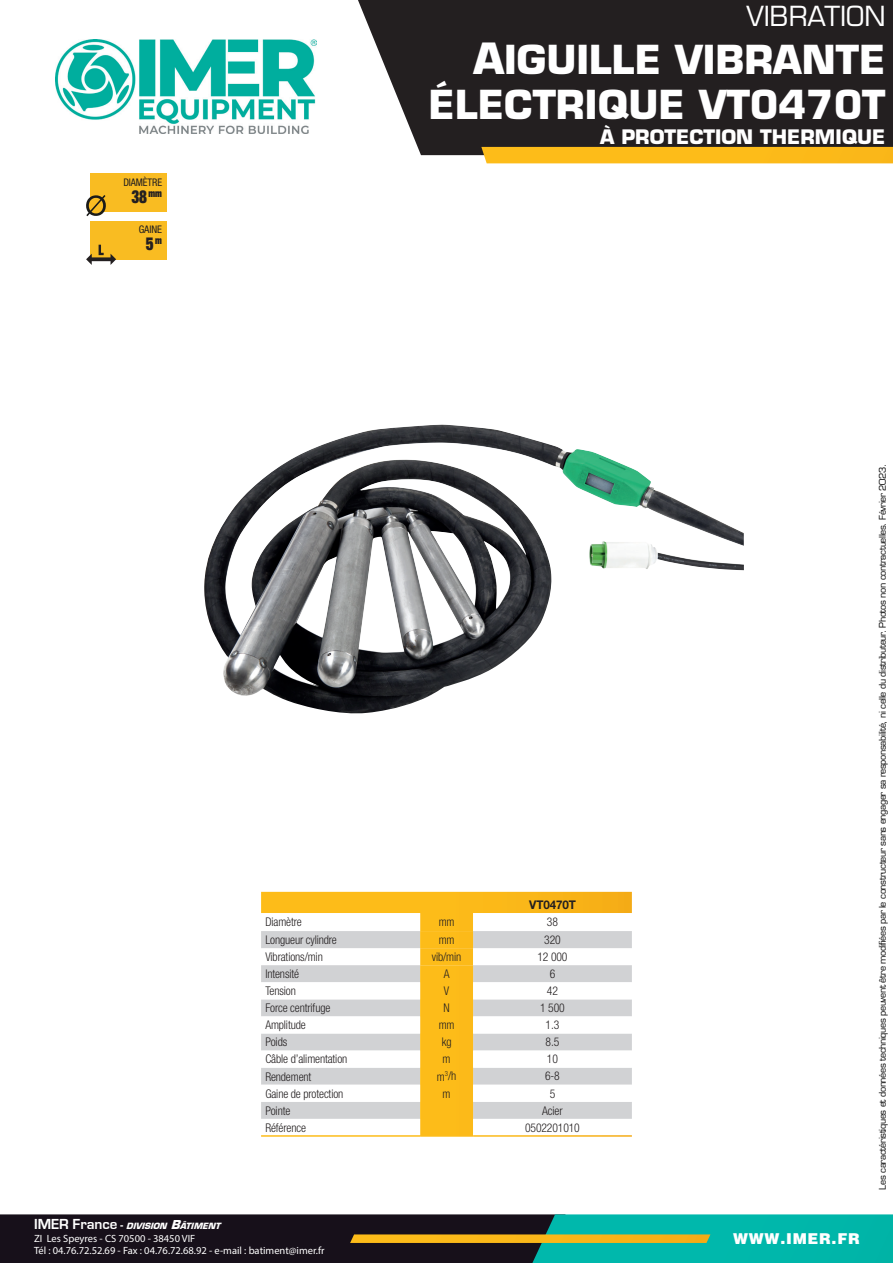
<style>
.page{position:relative;width:893px;height:1263px;background:#fff}
.page>*{position:absolute;margin:0;border:0;box-sizing:border-box;transform-origin:0 0}
.t1{font:700 39px/45px "Eurostile LT Std";color:#fff;text-align:right}
.t2{font:27px "Eurostile LT Std";color:#fff}
.t3{font:700 19.5px "Eurostile LT Std";color:#fff}
.t4{font:900 condensed 18px "Helvetica Neue LT Std";color:#231f20;scale:.83 1}
.t5{font:900 15px "Helvetica";letter-spacing:.05em;color:#fff}
.t6{font:300 condensed 12px "Helvetica Neue LT Std";letter-spacing:-.01em;color:#231f20}
.t7{font:700 12px "Helvetica Neue LT Std";letter-spacing:-.01em;color:#231f20}
.t8{font:10.5px/12.6px "Myriad Pro";color:#fff}
.t9{font:condensed 10.5px "Helvetica Neue LT Std";letter-spacing:-.01em;color:#231f20}
.t10{font:9px "Eurostile LT Std";letter-spacing:-.04em;color:#000}
.t11{font:italic 700 8.4px "Eurostile LT Std";color:#fff}
.s1{font-size:42px}
.s2{font-family:"Eurostile";font-style:normal;font-size:15px}
.s3{font-family:"Eurostile";font-style:normal;font-size:12px}
.s4{font-size:12px}
</style>
<div class="page">
<svg style="left:0;top:1214px;width:893px;height:49px;background:#20584f"></svg>
<svg style="left:284px;top:0;width:609px;height:155px;fill:#231f20"></svg>
<div style="left:481px;top:147px;width:412px;height:16px;background:#fdbc19"></div>
<img style="left:55px;top:40px;width:261px;height:94px">
<svg style="left:261px;top:892px;width:371px;height:90px"></svg>
<svg style="left:261px;top:982px;width:371px;height:153px"></svg>
<img style="left:204px;top:425px;width:540px;height:289px">
<div style="left:90px;top:221px;width:77px;height:38px;background:#f9bc22"></div>
<svg style="left:86px;top:245px;width:30px;height:20px"></svg>
<div style="left:90px;top:174px;width:77px;height:38px;background:#f9bc22"></div>
<svg style="left:86px;top:195px;width:20px;height:21px"></svg>
<p class="t9" style="left:123px;top:176px;width:40px">DIAMÈTRE</p>
<h3 class="t4" style="left:131px;top:185px;width:38px">38 <sup>mm</sup></h3>
<p class="t9" style="left:139px;top:224px;width:25px">GAINE</p>
<h3 class="t4" style="left:146px;top:232px;width:21px">5 <sup>m</sup></h3>
<h2 class="t2" style="left:746px;top:-1px;width:141px">VIBRATION</h2>
<h1 class="t1" style="left:429px;top:37px;width:458px"><span class="s1">A</span>IGUILLE VIBRANTE<br>ÉLECTRIQUE VT0470T</h1>
<h3 class="t3" style="left:600px;top:125px;width:287px">À PROTECTION THERMIQUE</h3>
<p class="t7" style="left:529px;top:897px;width:48px">VT0470T</p>
<p class="t6" style="left:265px;top:915px;width:38px">Diamètre</p>
<p class="t6" style="left:439px;top:915px;width:17px">mm</p>
<p class="t6" style="left:547px;top:915px;width:13px">38</p>
<p class="t6" style="left:265px;top:933px;width:73px">Longueur cylindre</p>
<p class="t6" style="left:439px;top:933px;width:17px">mm</p>
<p class="t6" style="left:544px;top:933px;width:18px">320</p>
<p class="t6" style="left:265px;top:950px;width:59px">Vibrations/min</p>
<p class="t6" style="left:432px;top:950px;width:31px">vib/min</p>
<p class="t6" style="left:537px;top:950px;width:32px">12 000</p>
<p class="t6" style="left:265px;top:967px;width:35px">Intensité</p>
<p class="t6" style="left:444px;top:967px;width:7px">A</p>
<p class="t6" style="left:550px;top:967px;width:7px">6</p>
<p class="t6" style="left:265px;top:984px;width:32px">Tension</p>
<p class="t6" style="left:444px;top:984px;width:7px">V</p>
<p class="t6" style="left:547px;top:984px;width:13px">42</p>
<p class="t6" style="left:265px;top:1001px;width:67px">Force centrifuge</p>
<p class="t6" style="left:443px;top:1001px;width:8px">N</p>
<p class="t6" style="left:540px;top:1001px;width:26px">1 500</p>
<p class="t6" style="left:265px;top:1018px;width:42px">Amplitude</p>
<p class="t6" style="left:439px;top:1018px;width:17px">mm</p>
<p class="t6" style="left:546px;top:1018px;width:15px">1.3</p>
<p class="t6" style="left:265px;top:1035px;width:23px">Poids</p>
<p class="t6" style="left:442px;top:1035px;width:11px">kg</p>
<p class="t6" style="left:546px;top:1035px;width:15px">8.5</p>
<p class="t6" style="left:265px;top:1052px;width:84px">Câble d’alimentation</p>
<p class="t6" style="left:443px;top:1052px;width:9px">m</p>
<p class="t6" style="left:547px;top:1052px;width:13px">10</p>
<p class="t6" style="left:265px;top:1069px;width:48px">Rendement</p>
<p class="t6" style="left:437px;top:1069px;width:21px">m<sup>3</sup>/h</p>
<p class="t6" style="left:545px;top:1069px;width:16px">6-8</p>
<p class="t6" style="left:265px;top:1086px;width:80px">Gaine de protection</p>
<p class="t6" style="left:443px;top:1086px;width:9px">m</p>
<p class="t6" style="left:550px;top:1086px;width:7px">5</p>
<p class="t6" style="left:265px;top:1103px;width:27px">Pointe</p>
<p class="t6" style="left:542px;top:1103px;width:22px">Acier</p>
<p class="t6" style="left:265px;top:1120px;width:42px">Référence</p>
<p class="t6" style="left:525px;top:1120px;width:56px">0502201010</p>
<p class="t10" style="left:877px;top:1189px;width:727px;rotate:-90deg">Les caractéristiques et données techniques peuvent être modifiées par le constructeur sans engager sa responsabilité, ni celle du distributeur. Photos non contractuelles. Février 2023.</p>
<p class="t11" style="left:34px;top:1221px;width:188px"><span class="s2">IMER France</span> <span class="s3">-</span> DIVISION <span class="s4">B</span>ÂTIMENT</p>
<p class="t8" style="left:34px;top:1232px;width:292px">ZI Les Speyres - CS 70500 - 38450 VIF<br>Tél : 04.76.72.52.69 - Fax : 04.76.72.68.92 - e-mail : batiment@imer.fr</p>
<p class="t5" style="left:733px;top:1229px;width:128px">WWW.IMER.FR</p>
</div>
